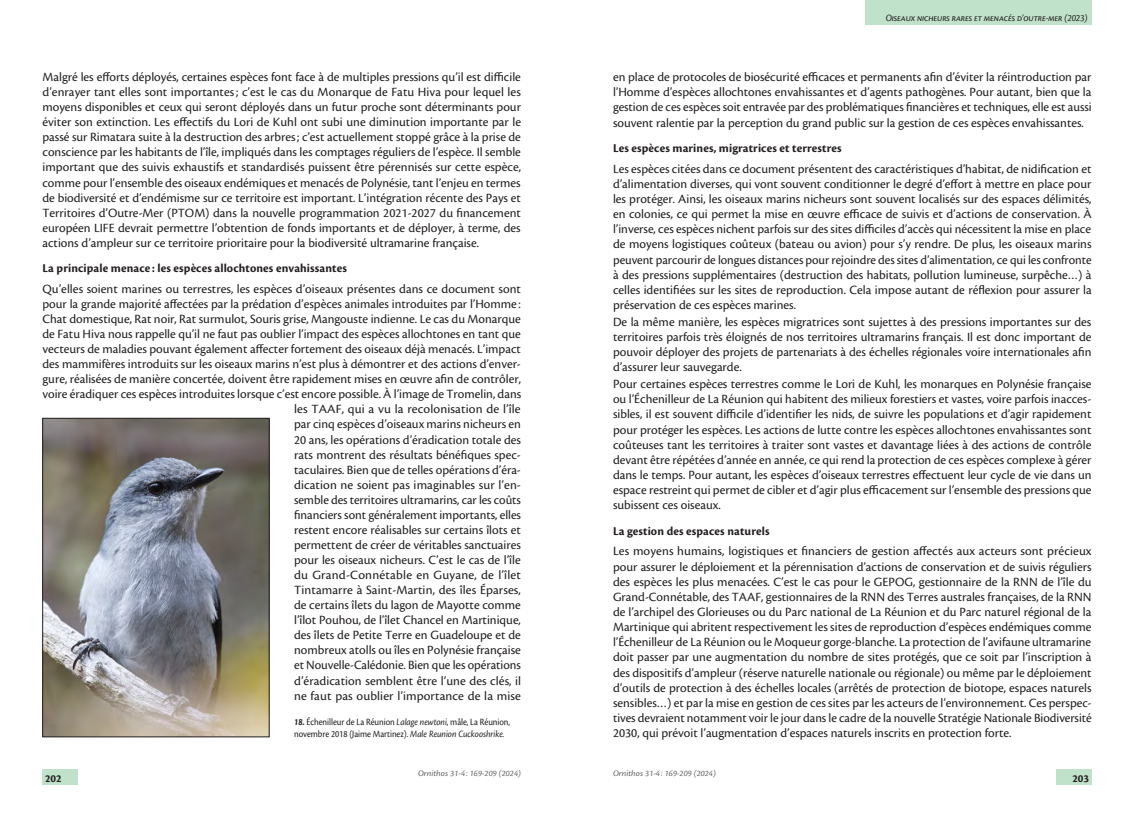
<style>
.page{position:relative;width:1134px;height:815px;background:#fff}
.page>*{position:absolute;margin:0;border:0;box-sizing:border-box;transform-origin:0 0}
.Texte_courant{font:13.12px/15px "Cronos Pro";color:#231f20;text-align:justify}
.Paragraphe_2{font:12.5px "Cronos Pro Bold Subh";color:#231f20}
.t1{font:700 11.25px "Cronos Pro";letter-spacing:-.01em;color:#231f20}
.Légendes_photos_1pt{font:10px/11.5px "Cronos Pro";letter-spacing:-.005em;color:#231f20;scale:.9 1}
.t2{font:italic 10px "Cronos Pro";letter-spacing:-.02em;color:#231f20}
.t3{font:italic 8.75px "Cronos Pro";color:#636366;scale:1.05 1}
.s1{font-weight:700;font-style:italic}
.s2{font-style:italic}
</style>
<div class="page">
<img style="left:45px;top:420px;width:222px;height:315px">
<div style="left:43px;top:418px;width:226px;height:319px;border:1px solid #231f20"></div>
<div style="left:43px;top:769px;width:35px;height:16px;background:#c0e2ca"></div>
<div style="left:1056px;top:769px;width:35px;height:16px;background:#c0e2ca"></div>
<div style="left:865px;top:0;width:226px;height:25px;background:#c0e2ca"></div>
<p class="t2" style="left:886px;top:12px;width:203px">Oiseaux nicheurs rares et menacés d’outre-mer (2023)</p>
<p class="Texte_courant" style="left:43px;top:70px;width:480px">Malgré les efforts déployés, certaines espèces font face à de multiples pressions qu’il est difficile d’enrayer tant elles sont importantes; c’est le cas du Monarque de Fatu Hiva pour lequel les moyens disponibles et ceux qui seront déployés dans un futur proche sont déterminants pour éviter son extinction. Les effectifs du Lori de Kuhl ont subi une diminution importante par le passé sur Rimatara suite à la destruction des arbres; c’est actuellement stoppé grâce à la prise de conscience par les habitants de l’île, impliqués dans les comptages réguliers de l’espèce. Il semble important que des suivis exhaustifs et standardisés puissent être pérennisés sur cette espèce, comme pour l’ensemble des oiseaux endémiques et menacés de Polynésie, tant l’enjeu en termes de biodiversité et d’endémisme sur ce territoire est important. L’intégration récente des Pays et Territoires d’Outre-Mer (PTOM) dans la nouvelle programmation 2021-2027 du financement européen LIFE devrait permettre l’obtention de fonds importants et de déployer, à terme, des actions d’ampleur sur ce territoire prioritaire pour la biodiversité ultramarine française.</p>
<p class="Paragraphe_2" style="left:43px;top:261px;width:306px">La principale menace : les espèces allochtones envahissantes</p>
<p class="Texte_courant" style="left:43px;top:281px;width:480px;text-align:right">Qu’elles soient marines ou terrestres, les espèces d’oiseaux présentes dans ce document sont pour la grande majorité affectées par la prédation d’espèces animales introduites par l’Homme :<br>Chat domestique, Rat noir, Rat surmulot, Souris grise, Mangouste indienne. Le cas du Monarque de Fatu Hiva nous rappelle qu’il ne faut pas oublier l’impact des espèces allochtones en tant que vecteurs de maladies pouvant également affecter fortement des oiseaux déjà menacés. L’impact des mammifères introduits sur les oiseaux marins n’est plus à démontrer et des actions d’enver&shy;gure, réalisées de manière concertée, doivent être rapidement mises en œuvre afin de contrôler, voire éradiquer ces espèces introduites lorsque c’est encore possible. À l’image de Tromelin, dans les TAAF, qui a vu la recolonisation de l’île<br>par cinq espèces d’oiseaux marins nicheurs en<br>20 ans, les opérations d’éradication totale des<br>rats montrent des résultats bénéfiques spec-<br>taculaires. Bien que de telles opérations d’éra-<br>dication ne soient pas imaginables sur l’en-<br>semble des territoires ultramarins, car les coûts<br>financiers sont généralement importants, elles<br>restent encore réalisables sur certains îlots et<br>permettent de créer de véritables sanctuaires<br>pour les oiseaux nicheurs. C’est le cas de l’île<br>du Grand-Connétable en Guyane, de l’îlet<br>Tintamarre à Saint-Martin, des îles Éparses,<br>de certains îlets du lagon de Mayotte comme<br>l’îlot Pouhou, de l’îlet Chancel en Martinique,<br>des îlets de Petite Terre en Guadeloupe et de<br>nombreux atolls ou îles en Polynésie française<br>et Nouvelle-Calédonie. Bien que les opérations<br>d’éradication semblent être l’une des clés, il<br>ne faut pas oublier l’importance de la mise</p>
<p class="Légendes_photos_1pt" style="left:294px;top:717px;width:241px"><span class="s1">18.</span> Échenilleur de La Réunion <span class="s2">Lalage newtoni</span>, mâle, La Réunion, novembre 2018 (Jaime Martinez). <span class="s2">Male Reunion Cuckooshrike.</span></p>
<p class="t1" style="left:45px;top:772px;width:18px">202</p>
<p class="t1" style="left:1072px;top:772px;width:18px">203</p>
<p class="Texte_courant" style="left:613px;top:70px;width:480px">en place de protocoles de biosécurité efficaces et permanents afin d’éviter la réintroduction par l’Homme d’espèces allochtones envahissantes et d’agents pathogènes. Pour autant, bien que la gestion de ces espèces soit entravée par des problématiques financières et techniques, elle est aussi souvent ralentie par la perception du grand public sur la gestion de ces espèces envahissantes.</p>
<p class="Paragraphe_2" style="left:613px;top:141px;width:230px">Les espèces marines, migratrices et terrestres</p>
<p class="Texte_courant" style="left:613px;top:161px;width:480px">Les espèces citées dans ce document présentent des caractéristiques d’habitat, de nidification et d’alimentation diverses, qui vont souvent conditionner le degré d’effort à mettre en place pour les protéger. Ainsi, les oiseaux marins nicheurs sont souvent localisés sur des espaces délimités, en colonies, ce qui permet la mise en œuvre efficace de suivis et d’actions de conservation. À l’inverse, ces espèces nichent parfois sur des sites difficiles d’accès qui nécessitent la mise en place de moyens logistiques coûteux (bateau ou avion) pour s’y rendre. De plus, les oiseaux marins peuvent parcourir de longues distances pour rejoindre des sites d’alimentation, ce qui les confronte à des pressions supplémentaires (destruction des habitats, pollution lumineuse, surpêche…) à celles identifiées sur les sites de reproduction. Cela impose autant de réflexion pour assurer la préservation de ces espèces marines.</p>
<p class="Texte_courant" style="left:613px;top:314px;width:480px">De la même manière, les espèces migratrices sont sujettes à des pressions importantes sur des territoires parfois très éloignés de nos territoires ultramarins français. Il est donc important de pouvoir déployer des projets de partenariats à des échelles régionales voire internationales afin d’assurer leur sauvegarde.</p>
<p class="Texte_courant" style="left:613px;top:377px;width:480px">Pour certaines espèces terrestres comme le Lori de Kuhl, les monarques en Polynésie française ou l’Échenilleur de La Réunion qui habitent des milieux forestiers et vastes, voire parfois inacces&shy;sibles, il est souvent difficile d’identifier les nids, de suivre les populations et d’agir rapidement pour protéger les espèces. Les actions de lutte contre les espèces allochtones envahissantes sont coûteuses tant les territoires à traiter sont vastes et davantage liées à des actions de contrôle devant être répétées d’année en année, ce qui rend la protection de ces espèces complexe à gérer dans le temps. Pour autant, les espèces d’oiseaux terrestres effectuent leur cycle de vie dans un espace restreint qui permet de cibler et d’agir plus efficacement sur l’ensemble des pressions que subissent ces oiseaux.</p>
<p class="Paragraphe_2" style="left:613px;top:524px;width:158px">La gestion des espaces naturels</p>
<p class="Texte_courant" style="left:613px;top:544px;width:480px">Les moyens humains, logistiques et financiers de gestion affectés aux acteurs sont précieux pour assurer le déploiement et la pérennisation d’actions de conservation et de suivis réguliers des espèces les plus menacées. C’est le cas pour le GEPOG, gestionnaire de la RNN de l’île du Grand-Connétable, des TAAF, gestionnaires de la RNN des Terres australes françaises, de la RNN de l’archipel des Glorieuses ou du Parc national de La Réunion et du Parc naturel régional de la Martinique qui abritent respectivement les sites de reproduction d’espèces endémiques comme l’Échenilleur de La Réunion ou le Moqueur gorge-blanche. La protection de l’avifaune ultramarine doit passer par une augmentation du nombre de sites protégés, que ce soit par l’inscription à des dispositifs d’ampleur (réserve naturelle nationale ou régionale) ou même par le déploiement d’outils de protection à des échelles locales (arrêtés de protection de biotope, espaces naturels sensibles…) et par la mise en gestion de ces sites par les acteurs de l’environnement. Ces perspec&shy;tives devraient notamment voir le jour dans le cadre de la nouvelle Stratégie Nationale Biodiversité 2030, qui prévoit l’augmentation d’espaces naturels inscrits en protection forte.</p>
<p class="t3" style="left:418px;top:768px;width:99px">Ornithos 31-4 : 169-209 (2024)</p>
<p class="t3" style="left:613px;top:768px;width:99px">Ornithos 31-4 : 169-209 (2024)</p>
</div>
